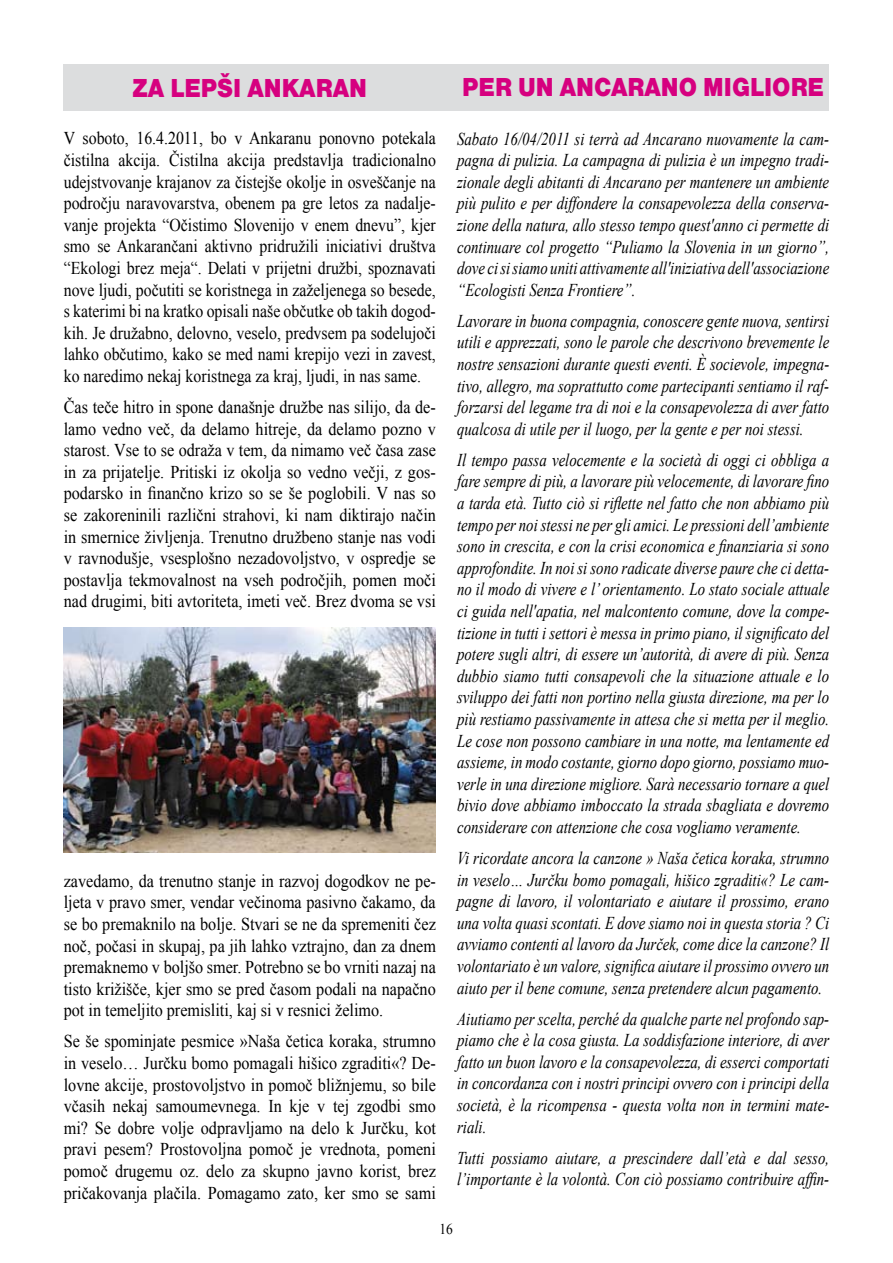
<style>
.page{position:relative;width:893px;height:1263px;background:#fff}
.page>*{position:absolute;margin:0;border:0;box-sizing:border-box;transform-origin:0 0}
.t1{font:27px "Nimbus San DEE Blac";color:#d6007f;scale:.9 1}
.t2{font:italic 18px/21.6px "Times New Roman";color:#000;text-align:justify;scale:.82 1}
.t3{font:18px/21.6px "Times New Roman";color:#000;text-align:justify;scale:.9 1}
.t4{font:18px/21.6px "Times New Roman";color:#000;text-align:justify;scale:.88 1}
.t5{font:15px "Times New Roman";color:#000;scale:.9 1}
</style>
<div class="page">
<img style="left:64px;top:628px;width:372px;height:225px">
<div style="left:64px;top:64px;width:765px;height:47px;background:#dcddde"></div>
<h1 class="t1" style="left:133px;top:72px;width:262px">ZA LEPŠI ANKARAN</h1>
<h1 class="t1" style="left:462px;top:72px;width:403px">PER UN ANCARANO MIGLIORE</h1>
<p class="t2" style="left:457px;top:127px;width:455px">Sabato 16/04/2011 si terrà ad Ancarano nuovamente la cam&shy;pagna di pulizia. La campagna di pulizia è un impegno tradi&shy;zionale degli abitanti di Ancarano per mantenere un ambiente più pulito e per diffondere la consapevolezza della conserva&shy;zione della natura, allo stesso tempo quest′anno ci permette di continuare col progetto “Puliamo la Slovenia in un giorno”, dove ci si siamo uniti attivamente all′iniziativa dell′associazione “Ecologisti Senza Frontiere”.</p>
<p class="t2" style="left:457px;top:310px;width:455px">Lavorare in buona compagnia, conoscere gente nuova, sentirsi utili e apprezzati, sono le parole che descrivono brevemente le nostre sensazioni durante questi eventi. È socievole, impegna&shy;tivo, allegro, ma soprattutto come partecipanti sentiamo il raf&shy;forzarsi del legame tra di noi e la consapevolezza di aver fatto qualcosa di utile per il luogo, per la gente e per noi stessi.</p>
<p class="t2" style="left:457px;top:449px;width:455px">Il tempo passa velocemente e la società di oggi ci obbliga a fare sempre di più, a lavorare più velocemente, di lavorare fino a tarda età. Tutto ciò si riflette nel fatto che non abbiamo più tempo per noi stessi ne per gli amici. Le pressioni dell’ambiente sono in crescita, e con la crisi economica e finanziaria si sono approfondite. In noi si sono radicate diverse paure che ci detta&shy;no il modo di vivere e l’ orientamento. Lo stato sociale attuale ci guida nell′apatia, nel malcontento comune, dove la compe&shy;tizione in tutti i settori è messa in primo piano, il significato del potere sugli altri, di essere un’autorità, di avere di più. Senza dubbio siamo tutti consapevoli che la situazione attuale e lo sviluppo dei fatti non portino nella giusta direzione, ma per lo più restiamo passivamente in attesa che si metta per il meglio.<br>Le cose non possono cambiare in una notte, ma lentamente ed assieme, in modo costante, giorno dopo giorno, possiamo muo&shy;verle in una direzione migliore. Sarà necessario tornare a quel bivio dove abbiamo imboccato la strada sbagliata e dovremo considerare con attenzione che cosa vogliamo veramente.</p>
<p class="t2" style="left:457px;top:847px;width:455px">Vi ricordate ancora la canzone » Naša četica koraka, strumno in veselo… Jurčku bomo pomagali, hišico zgraditi«? Le cam&shy;pagne di lavoro, il volontariato e aiutare il prossimo, erano una volta quasi scontati. E dove siamo noi in questa storia ? Ci avviamo contenti al lavoro da Jurček, come dice la canzone? Il volontariato è un valore, significa aiutare il prossimo ovvero un aiuto per il bene comune, senza pretendere alcun pagamento.</p>
<p class="t2" style="left:457px;top:1007px;width:455px">Aiutiamo per scelta, perché da qualche parte nel profondo sap&shy;piamo che è la cosa giusta. La soddisfazione interiore, di aver fatto un buon lavoro e la consapevolezza, di esserci comportati in concordanza con i nostri principi ovvero con i principi della società, è la ricompensa - questa volta non in termini mate&shy;riali.</p>
<p class="t2" style="left:457px;top:1146px;width:455px">Tutti possiamo aiutare, a prescindere dall’età e dal sesso, l’importante è la volontà. Con ciò possiamo contribuire affin-</p>
<p class="t4" style="left:64px;top:127px;width:424px">V soboto, 16.4.2011, bo v Ankaranu ponovno potekala čistilna akcija. Čistilna akcija predstavlja tradicionalno udejstvovanje krajanov za čistejše okolje in osveščanje na področju naravovarstva, obenem pa gre letos za nadalje&shy;vanje projekta “Očistimo Slovenijo v enem dnevu”, kjer smo se Ankarančani aktivno pridružili iniciativi društva “Ekologi brez meja“. Delati v prijetni družbi, spoznavati nove ljudi, počutiti se koristnega in zaželjenega so besede, s katerimi bi na kratko opisali naše občutke ob takih dogod&shy;kih. Je družabno, delovno, veselo, predvsem pa sodelujoči lahko občutimo, kako se med nami krepijo vezi in zavest, ko naredimo nekaj koristnega za kraj, ljudi, in nas same.</p>
<p class="t3" style="left:64px;top:396px;width:415px">Čas teče hitro in spone današnje družbe nas silijo, da de&shy;lamo vedno več, da delamo hitreje, da delamo pozno v starost. Vse to se odraža v tem, da nimamo več časa zase in za prijatelje. Pritiski iz okolja so vedno večji, z gos&shy;podarsko in finančno krizo so se še poglobili. V nas so se zakoreninili različni strahovi, ki nam diktirajo način in smernice življenja. Trenutno družbeno stanje nas vodi v ravnodušje, vsesplošno nezadovoljstvo, v ospredje se postavlja tekmovalnost na vseh področjih, pomen moči nad drugimi, biti avtoriteta, imeti več. Brez dvoma se vsi</p>
<p class="t3" style="left:64px;top:870px;width:415px">zavedamo, da trenutno stanje in razvoj dogodkov ne pe&shy;ljeta v pravo smer, vendar večinoma pasivno čakamo, da se bo premaknilo na bolje. Stvari se ne da spremeniti čez noč, počasi in skupaj, pa jih lahko vztrajno, dan za dnem premaknemo v boljšo smer. Potrebno se bo vrniti nazaj na tisto križišče, kjer smo se pred časom podali na napačno pot in temeljito premisliti, kaj si v resnici želimo.</p>
<p class="t3" style="left:64px;top:1030px;width:415px">Se še spominjate pesmice »Naša četica koraka, strumno in veselo… Jurčku bomo pomagali hišico zgraditi«? De&shy;lovne akcije, prostovoljstvo in pomoč bližnjemu, so bile včasih nekaj samoumevnega. In kje v tej zgodbi smo mi? Se dobre volje odpravljamo na delo k Jurčku, kot pravi pesem? Prostovoljna pomoč je vrednota, pomeni pomoč drugemu oz. delo za skupno javno korist, brez pričakovanja plačila. Pomagamo zato, ker smo se sami</p>
<p class="t5" style="left:439px;top:1219px;width:16px">16</p>
</div>
